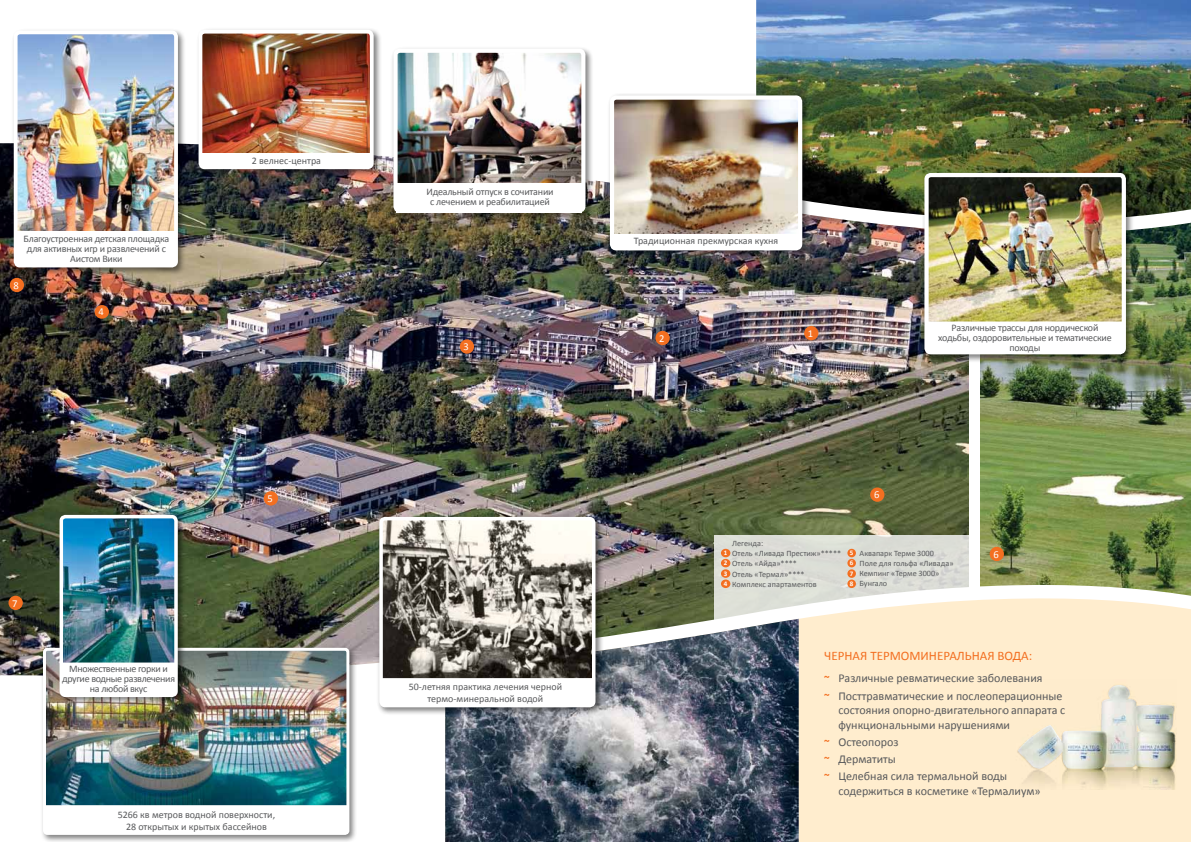
<style>
.page{position:relative;width:1191px;height:842px;background:#fff}
.page>*{position:absolute;margin:0;border:0;box-sizing:border-box;transform-origin:0 0}
.t1{font:13px "Calibri";color:#f36f21}
.t2{font:12px/17.2px "Calibri";color:#58595b}
.t3{font:10.6px "Calibri";color:#fff}
.t4{font:10px/10px "Calibri";letter-spacing:-.02em;color:#58595b;text-align:center}
.t5{font:10px/12px "Calibri";color:#58595b;text-align:center}
.t6{font:8.2px/10.1px "Calibri";color:#58595b}
.t7{font:700 7px/10.2px "Calibri";color:#fff;text-align:justify}
.s1{font-weight:700;font-size:11px;color:#f36f21}
</style>
<div class="page">
<img style="left:980px;top:244px;width:211px;height:330px">
<img style="left:0;top:244px;width:969px;height:330px">
<div style="left:714px;top:535px;width:255px;height:98px;background:#dbddd6"></div>
<img style="left:0;top:574px;width:1191px;height:102px">
<svg style="left:604px;top:588px;width:587px;height:254px;background:#f6e7ca"></svg>
<img style="left:445px;top:619px;width:353px;height:223px">
<img style="left:0;top:231px;width:1191px;height:13px">
<img style="left:0;top:143px;width:1191px;height:88px">
<img style="left:756px;top:0;width:435px;height:225px">
<div style="left:804px;top:326px;width:14px;height:14px;background:#f36f21;border-radius:50%"></div>
<div style="left:655px;top:331px;width:15px;height:14px;background:#f36f21;border-radius:50%"></div>
<div style="left:460px;top:339px;width:14px;height:15px;background:#f36f21;border-radius:50%"></div>
<div style="left:95px;top:305px;width:14px;height:14px;background:#f36f21;border-radius:50%"></div>
<div style="left:10px;top:278px;width:14px;height:14px;background:#f36f21;border-radius:50%"></div>
<div style="left:9px;top:596px;width:14px;height:14px;background:#f36f21;border-radius:50%"></div>
<div style="left:264px;top:491px;width:14px;height:15px;background:#f36f21;border-radius:50%"></div>
<div style="left:870px;top:487px;width:14px;height:15px;background:#f36f21;border-radius:50%"></div>
<div style="left:721px;top:549px;width:9px;height:8px;background:#f36f21;border-radius:50%"></div>
<div style="left:721px;top:559px;width:9px;height:8px;background:#f36f21;border-radius:50%"></div>
<div style="left:721px;top:569px;width:9px;height:9px;background:#f36f21;border-radius:50%"></div>
<div style="left:721px;top:579px;width:9px;height:9px;background:#f36f21;border-radius:50%"></div>
<div style="left:847px;top:549px;width:9px;height:8px;background:#f36f21;border-radius:50%"></div>
<div style="left:847px;top:559px;width:9px;height:8px;background:#f36f21;border-radius:50%"></div>
<div style="left:847px;top:569px;width:9px;height:9px;background:#f36f21;border-radius:50%"></div>
<div style="left:847px;top:579px;width:9px;height:9px;background:#f36f21;border-radius:50%"></div>
<div style="left:196px;top:27px;width:186px;height:151px;background:#000;opacity:.5"></div>
<img style="left:203px;top:35px;width:165px;height:118px">
<div style="left:198px;top:30px;width:175px;height:139px;border:4px solid #fff;border-radius:4px"></div>
<div style="left:921px;top:170px;width:213px;height:192px;background:#000;opacity:.5"></div>
<div style="left:926px;top:175px;width:197px;height:177px;background:#fff;border-radius:4px"></div>
<img style="left:929px;top:178px;width:192px;height:143px">
<div style="left:924px;top:173px;width:202px;height:181px;border:4px solid #fff;border-radius:4px"></div>
<div style="left:607px;top:93px;width:203px;height:166px;background:#000;opacity:.5"></div>
<img style="left:615px;top:100px;width:182px;height:134px">
<div style="left:610px;top:95px;width:192px;height:155px;border:4px solid #fff;border-radius:4px"></div>
<div style="left:40px;top:645px;width:317px;height:197px;background:#000;opacity:.5"></div>
<div style="left:44px;top:649px;width:304px;height:184px;background:#fff;border-radius:3px"></div>
<img style="left:47px;top:652px;width:298px;height:153px">
<div style="left:43px;top:648px;width:306px;height:187px;border:3px solid #fff;border-radius:3px"></div>
<div style="left:377px;top:514px;width:227px;height:201px;background:#000;opacity:.5"></div>
<div style="left:381px;top:519px;width:213px;height:186px;background:#fff;border-radius:4px"></div>
<img style="left:383px;top:521px;width:208px;height:157px">
<div style="left:379px;top:517px;width:216px;height:190px;border:3px solid #fff;border-radius:4px"></div>
<div style="left:57px;top:512px;width:129px;height:193px;background:#000;opacity:.5"></div>
<div style="left:61px;top:517px;width:115px;height:178px;background:#fff;border-radius:4px"></div>
<img style="left:64px;top:519px;width:110px;height:143px">
<div style="left:60px;top:515px;width:118px;height:182px;border:3px solid #fff;border-radius:4px"></div>
<div style="left:11px;top:28px;width:175px;height:248px;background:#000;opacity:.5"></div>
<img style="left:19px;top:35px;width:154px;height:196px">
<div style="left:14px;top:30px;width:164px;height:237px;border:4px solid #fff;border-radius:4px"></div>
<div style="left:15px;top:231px;width:161px;height:33px;background:#fff"></div>
<div style="left:201px;top:153px;width:169px;height:14px;background:#fff"></div>
<div style="left:612px;top:234px;width:188px;height:15px;background:#fff"></div>
<div style="left:391px;top:46px;width:203px;height:175px;background:#000;opacity:.5"></div>
<img style="left:398px;top:54px;width:182px;height:129px">
<div style="left:393px;top:49px;width:192px;height:164px;border:4px solid #fff;border-radius:4px"></div>
<div style="left:396px;top:183px;width:186px;height:30px;background:#fff"></div>
<div style="left:989px;top:547px;width:15px;height:14px;background:#f36f21;border-radius:50%"></div>
<div style="left:1004px;top:662px;width:172px;height:127px;background:#ffedce"></div>
<img style="left:1022px;top:706px;width:154px;height:83px">
<img style="left:1017px;top:685px;width:157px;height:84px">
<p class="t4" style="left:24px;top:233px;width:147px">Благоустроенная детская площадка для активных игр и развлечений с<br>Аистом Вики</p>
<p class="t3" style="left:14px;top:279px;width:7px">8</p>
<p class="t3" style="left:98px;top:305px;width:7px">4</p>
<p class="t3" style="left:12px;top:596px;width:7px">7</p>
<p class="t4" style="left:62px;top:663px;width:115px">М ножественные горки и другие водные развлечения на любой вкус</p>
<p class="t4" style="left:252px;top:156px;width:71px">2 велнес-центра</p>
<p class="t3" style="left:267px;top:492px;width:7px">5</p>
<p class="t5" style="left:118px;top:808px;width:159px">5266 кв метров водной поверхности,<br>28 открытых и крытых бассейнов</p>
<p class="t4" style="left:426px;top:186px;width:129px">Идеальный отпуск в сочитании с лечением и реабилитацией</p>
<p class="t3" style="left:463px;top:340px;width:7px">3</p>
<p class="t5" style="left:409px;top:680px;width:155px">50-летняя практика лечения черной термо-минеральной водой</p>
<p class="t5" style="left:634px;top:235px;width:146px">Традиционная прекмурская кухня</p>
<p class="t3" style="left:659px;top:332px;width:7px">2</p>
<p class="t3" style="left:808px;top:327px;width:7px">1</p>
<p class="t3" style="left:874px;top:488px;width:7px">6</p>
<p class="t4" style="left:938px;top:322px;width:175px">Различные трассы для нордической ходьбы, оздоровительные и тематические походы</p>
<p class="t6" style="left:732px;top:538px;width:110px">Легенда:<br>Отель «Ливада Престиж»*****<br>Отель «Айда»****<br>Отель «Термал»****<br>Комплекс апартаментов</p>
<p class="t6" style="left:859px;top:548px;width:95px">Аквапарк Терме 3000<br>Поле для гольфа «Ливада»<br>Кемпинг «Терме 3000»<br>Бунгало</p>
<p class="t7" style="left:724px;top:547px;width:5px">1<br>2<br>3<br>4</p>
<p class="t7" style="left:850px;top:547px;width:5px">5<br>6<br>7<br>8</p>
<p class="t3" style="left:993px;top:548px;width:7px">6</p>
<h1 class="t1" style="left:824px;top:647px;width:210px">Черная термоминеральная вода:</h1>
<p class="t2" style="left:824px;top:669px;width:240px"><span class="s1">~</span> Различные ревматические заболевания<br><span class="s1">~</span> Посттравматические и послеоперационные</p>
<p class="t2" style="left:838px;top:702px;width:228px;line-height:14.4px">состояния опорно-двигательного аппарата с функциональными нарушениями</p>
<p class="t2" style="left:824px;top:733px;width:185px"><span class="s1">~</span> Остеопороз<br><span class="s1">~</span> Дерматиты<br><span class="s1">~</span> Целебная сила термальной воды</p>
<p class="t2" style="left:838px;top:781px;width:204px">содержиться в косметике «Термалиум»</p>
</div>
